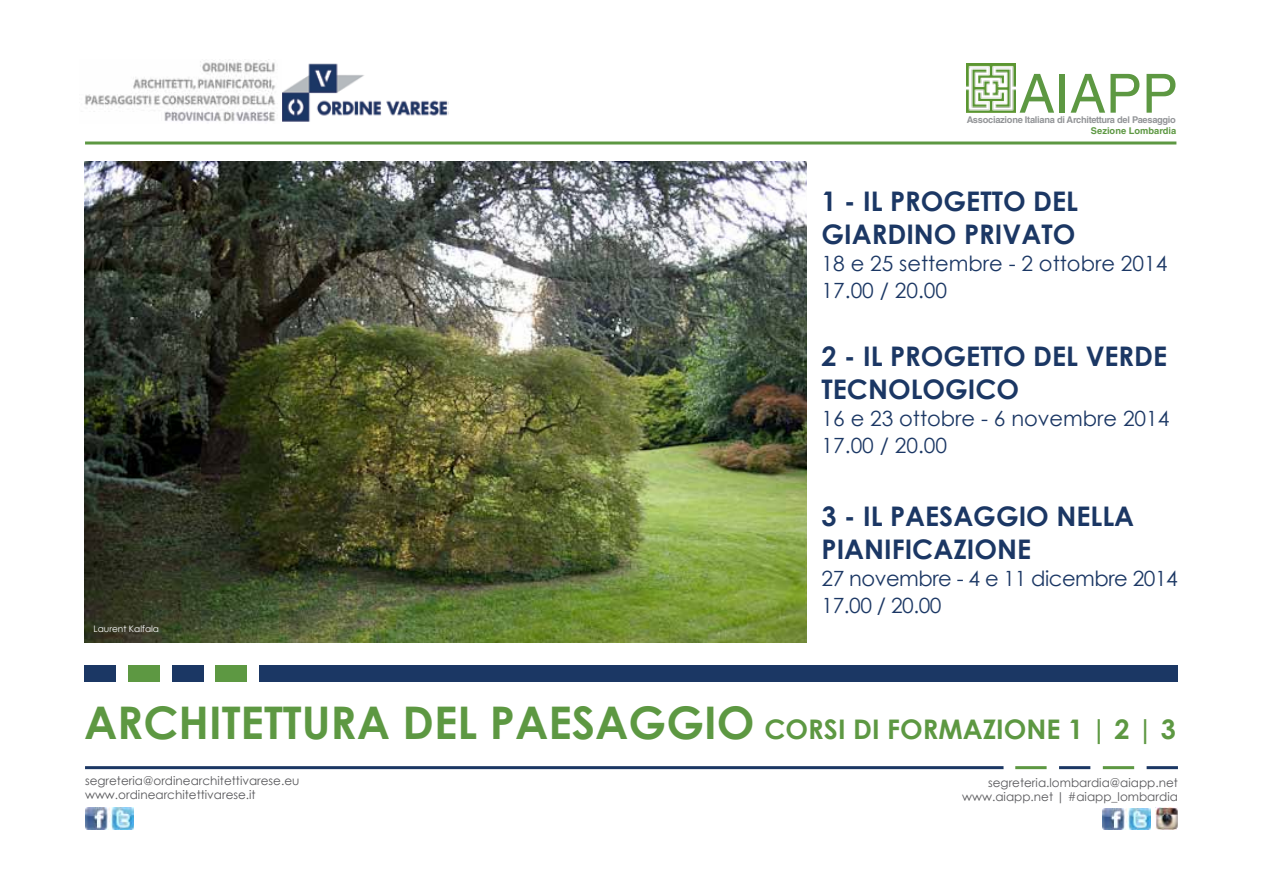
<style>
.page{position:relative;width:1263px;height:893px;background:#fff}
.page>*{position:absolute;margin:0;border:0;box-sizing:border-box;transform-origin:0 0}
.t1{font:54px "Helvetica LT Std";color:#5d9842}
.t2{font:700 45px "Century Gothic";color:#5d9842}
.t3{font:700 27px/32.4px "Century Gothic";color:#1b3764}
.t4{font:21px/27px "Century Gothic";color:#1b3764}
.t5{font:21px/27px "Century Gothic";letter-spacing:-.02em;color:#1b3764}
.t6{font:12px/14.4px "Century Gothic";color:#58585b}
.t7{font:700 9.3px "Helvetica LT Std";letter-spacing:-.03em;color:#939598}
.t8{font:700 9.3px "Helvetica LT Std";letter-spacing:.005em;color:#5d9842}
.t9{font:9px "Century Gothic";color:#fff}
.s1{font-size:27px}
</style>
<div class="page">
<img style="left:84px;top:161px;width:723px;height:481px">
<div style="left:84px;top:666px;width:31px;height:16px;background:#1b3764"></div>
<div style="left:128px;top:666px;width:31px;height:16px;background:#5d9842"></div>
<div style="left:172px;top:666px;width:31px;height:16px;background:#1b3764"></div>
<div style="left:216px;top:666px;width:31px;height:16px;background:#5d9842"></div>
<div style="left:259px;top:666px;width:919px;height:16px;background:#1b3764"></div>
<hr style="left:85px;top:142px;width:1091px;height:3px;background:#5d9842">
<hr style="left:85px;top:766px;width:918px;height:3px;background:#1b3764">
<hr style="left:1015px;top:766px;width:31px;height:3px;background:#5d9842">
<hr style="left:1059px;top:766px;width:31px;height:3px;background:#1b3764">
<hr style="left:1103px;top:766px;width:31px;height:3px;background:#5d9842">
<hr style="left:1146px;top:766px;width:32px;height:3px;background:#1b3764">
<img style="left:1103px;top:808px;width:48px;height:22px">
<img style="left:1155px;top:807px;width:23px;height:23px">
<img style="left:85px;top:808px;width:48px;height:21px">
<img style="left:84px;top:60px;width:365px;height:62px">
<img style="left:967px;top:64px;width:48px;height:49px">
<h1 class="t1" style="left:1019px;top:62px;width:161px">AIAPP</h1>
<p class="t8" style="left:1091px;top:125px;width:87px">Sezione Lombardia</p>
<p class="t7" style="left:967px;top:114px;width:211px">Associazione Italiana di Architettura del Paesaggio</p>
<h3 class="t3" style="left:821px;top:184px;width:258px">1 - IL PROGETTO DEL<br>GIARDINO PRIVATO</h3>
<h3 class="t4" style="left:821px;top:249px;width:347px">18 e 25 settembre - 2 ottobre 2014<br>17.00 / 20.00</h3>
<h3 class="t3" style="left:821px;top:339px;width:347px">2 - IL PROGETTO DEL VERDE<br>TECNOLOGICO</h3>
<h3 class="t4" style="left:821px;top:404px;width:349px">16 e 23 ottobre - 6 novembre 2014<br>17.00 / 20.00</h3>
<p class="t9" style="left:94px;top:622px;width:67px">Laurent Kalfala</p>
<h3 class="t3" style="left:821px;top:499px;width:314px">3 - IL PAESAGGIO NELLA<br>PIANIFICAZIONE</h3>
<h3 class="t5" style="left:821px;top:564px;width:358px">27 novembre - 4 e 11 dicembre 2014<br>17.00 / 20.00</h3>
<h2 class="t2" style="left:84px;top:688px;width:1093px">ARCHITETTURA DEL PAESAGGIO <span class="s1">CORSI DI FORMAZIONE 1 | 2 | 3</span></h2>
<p class="t6" style="left:85px;top:773px;width:216px">segreteria@ordinearchitettivarese.eu www.ordinearchitettivarese.it</p>
<p class="t6" style="left:962px;top:775px;width:217px;text-align:right">segreteria.lombardia@aiapp.net www.aiapp.net | #aiapp_lombardia</p>
</div>
